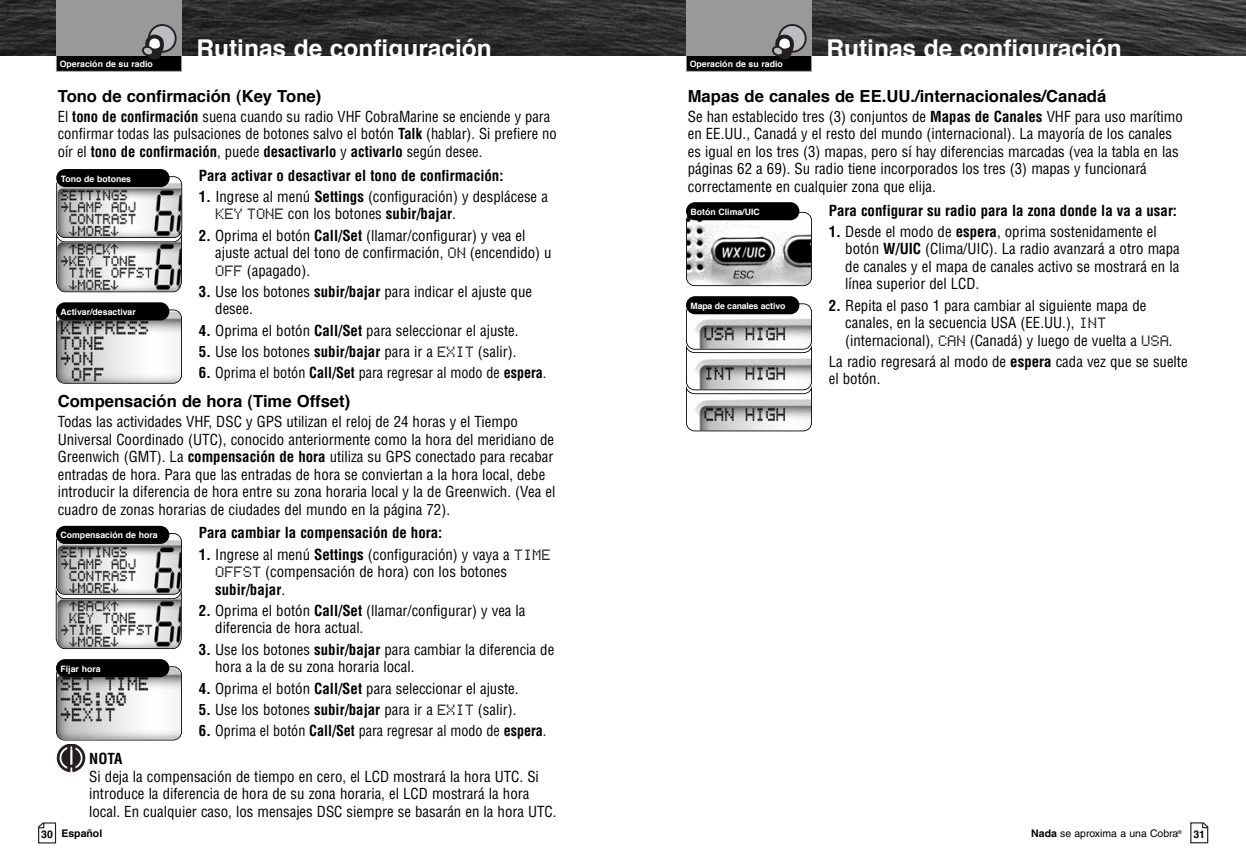
<style>
.page{position:relative;width:1246px;height:868px;background:#fff}
.page>*{position:absolute;margin:0;border:0;box-sizing:border-box;transform-origin:0 0}
.t1{font:700 24.5px "Helvetica";color:#fff}
.t2{font:700 16.62px "Helvetica";color:#000}
.t3{font:condensed 14.88px/17.5px "Helvetica";color:#000}
.t4{font:700 condensed 14.88px "Helvetica";color:#000}
.t5{font:condensed 14.88px "Helvetica";color:#000;scale:.95 1}
.t6{font:10.5px "Helvetica LT Std";color:#000}
.t7{font:700 10.5px "Helvetica";color:#000}
.t8{font:700 8.75px "Helvetica";color:#fff}
.s1{font-weight:700}
.s2{font-family:"Bubbledot ICG Fine Positive";font-stretch:normal;font-size:16.62px}
</style>
<div class="page">
<svg style="left:38px;top:822px;width:19px;height:21px"></svg>
<img style="left:623px;top:0;width:623px;height:56px">
<svg style="left:1190px;top:822px;width:18px;height:21px"></svg>
<div style="left:687px;top:55px;width:124px;height:16px;background:#000"></div>
<div style="left:686px;top:54px;width:126px;height:18px;border:1px solid #999"></div>
<div style="left:686px;top:0;width:126px;height:56px;background:#999"></div>
<div style="left:779px;top:25px;width:27px;height:27px;background:#bcbdc0;border-radius:50%"></div>
<div style="left:778px;top:24px;width:29px;height:29px;border:2px solid #231f20;border-radius:50%"></div>
<svg style="left:772px;top:35px;width:22px;height:24px"></svg>
<img style="left:687px;top:213px;width:124px;height:72px;border-radius:8px">
<div style="left:686px;top:212px;width:126px;height:74px;border:2px solid #000;border-radius:9px"></div>
<div style="left:686px;top:202px;width:113px;height:18px;background:#000;border-radius:9px"></div>
<img style="left:687px;top:304px;width:124px;height:45px;border-radius:8px">
<div style="left:686px;top:303px;width:126px;height:47px;border:2px solid #000;border-radius:9px"></div>
<div style="left:686px;top:296px;width:113px;height:18px;background:#000;border-radius:9px"></div>
<svg style="left:686px;top:343px;width:126px;height:88px"></svg>
<svg style="left:0;top:0;width:623px;height:56px;background:#2a2a2a"></svg>
<div style="left:57px;top:55px;width:124px;height:16px;background:#000"></div>
<div style="left:56px;top:54px;width:126px;height:18px;border:1px solid #999"></div>
<div style="left:56px;top:0;width:126px;height:56px;background:#999"></div>
<div style="left:149px;top:25px;width:27px;height:27px;background:#bcbdc0;border-radius:50%"></div>
<div style="left:148px;top:24px;width:29px;height:29px;border:2px solid #231f20;border-radius:50%"></div>
<svg style="left:142px;top:35px;width:22px;height:24px"></svg>
<img style="left:57px;top:310px;width:124px;height:73px;border-radius:8px">
<div style="left:56px;top:309px;width:126px;height:75px;border:2px solid #000;border-radius:9px"></div>
<div style="left:56px;top:302px;width:113px;height:18px;background:#000;border-radius:9px"></div>
<img style="left:57px;top:667px;width:124px;height:73px;border-radius:8px">
<div style="left:56px;top:666px;width:126px;height:75px;border:2px solid #000;border-radius:9px"></div>
<div style="left:56px;top:659px;width:113px;height:18px;background:#000;border-radius:9px"></div>
<svg style="left:56px;top:744px;width:30px;height:29px"></svg>
<img style="left:57px;top:534px;width:124px;height:60px;border-radius:8px">
<div style="left:56px;top:533px;width:126px;height:62px;border:2px solid #000;border-radius:9px"></div>
<div style="left:56px;top:526px;width:113px;height:18px;background:#000;border-radius:9px"></div>
<svg style="left:56px;top:587px;width:126px;height:62px"></svg>
<img style="left:57px;top:177px;width:124px;height:60px;border-radius:8px">
<div style="left:56px;top:176px;width:126px;height:62px;border:2px solid #000;border-radius:9px"></div>
<div style="left:56px;top:169px;width:114px;height:18px;background:#000;border-radius:9px"></div>
<svg style="left:56px;top:230px;width:126px;height:62px"></svg>
<h1 class="t1" style="left:196px;top:39px;width:297px">Rutinas de configuración</h1>
<p class="t2" style="left:58px;top:89px;width:265px">Tono de confirmación (Key Tone)</p>
<p class="t3" style="left:58px;top:108px;width:501px">El <span class="s1">tono de confirmación</span> suena cuando su radio VHF CobraMarine se enciende y para confirmar todas las pulsaciones de botones salvo el botón <span class="s1">Talk</span> (hablar). Si prefiere no oír el <span class="s1">tono de confirmación</span>, puede <span class="s1">desactivarlo</span> y <span class="s1">activarlo</span> según desee.</p>
<p class="t4" style="left:199px;top:167px;width:306px">Para activar o desactivar el tono de confirmación:</p>
<p class="t3" style="left:215px;top:188px;width:334px;text-indent:-16px"><span class="s1">1.</span> Ingrese al menú <span class="s1">Settings</span> (configuración) y desplácese a<br><span class="s2">KEY TONE</span> con los botones <span class="s1">subir/bajar</span>.</p>
<p class="t3" style="left:215px;top:227px;width:338px;text-indent:-16px"><span class="s1">2.</span> Oprima el botón <span class="s1">Call/Set</span> (llamar/configurar) y vea el ajuste actual del tono de confirmación, <span class="s2">ON</span> (encendido) u<br><span class="s2">OFF</span> (apagado).</p>
<p class="t3" style="left:215px;top:283px;width:318px;text-indent:-16px"><span class="s1">3.</span> Use los botones <span class="s1">subir/bajar</span> para indicar el ajuste que desee.</p>
<p class="t3" style="left:199px;top:322px;width:321px"><span class="s1">4.</span> Oprima el botón <span class="s1">Call/Set</span> para seleccionar el ajuste.</p>
<p class="t3" style="left:199px;top:343px;width:319px"><span class="s1">5.</span> Use los botones <span class="s1">subir/bajar</span> para ir a <span class="s2">EXIT</span> (salir).</p>
<p class="t5" style="left:199px;top:364px;width:367px"><span class="s1">6.</span> Oprima el botón <span class="s1">Call/Set</span> para regresar al modo de <span class="s1">espera</span>.</p>
<p class="t2" style="left:58px;top:394px;width:294px">Compensación de hora (Time Offset)</p>
<p class="t3" style="left:58px;top:413px;width:499px">Todas las actividades VHF, DSC y GPS utilizan el reloj de 24 horas y el Tiempo Universal Coordinado (UTC), conocido anteriormente como la hora del meridiano de Greenwich (GMT). La <span class="s1">compensación de hora</span> utiliza su GPS conectado para recabar entradas de hora. Para que las entradas de hora se conviertan a la hora local, debe introducir la diferencia de hora entre su zona horaria local y la de Greenwich. (Vea el cuadro de zonas horarias de ciudades del mundo en la página 72).</p>
<p class="t4" style="left:199px;top:525px;width:245px">Para cambiar la compensación de hora:</p>
<p class="t3" style="left:215px;top:546px;width:337px;text-indent:-16px"><span class="s1">1.</span> Ingrese al menú <span class="s1">Settings</span> (configuración) y vaya a <span class="s2">TIME<br>OFFST</span> (compensación de hora) con los botones <span class="s1">subir/bajar</span>.</p>
<p class="t3" style="left:215px;top:602px;width:312px;text-indent:-16px"><span class="s1">2.</span> Oprima el botón <span class="s1">Call/Set</span> (llamar/configurar) y vea la diferencia de hora actual.</p>
<p class="t3" style="left:215px;top:641px;width:341px;text-indent:-16px"><span class="s1">3.</span> Use los botones <span class="s1">subir/bajar</span> para cambiar la diferencia de hora a la de su zona horaria local.</p>
<p class="t3" style="left:199px;top:680px;width:321px"><span class="s1">4.</span> Oprima el botón <span class="s1">Call/Set</span> para seleccionar el ajuste.</p>
<p class="t3" style="left:199px;top:701px;width:319px"><span class="s1">5.</span> Use los botones <span class="s1">subir/bajar</span> para ir a <span class="s2">EXIT</span> (salir).</p>
<p class="t5" style="left:199px;top:722px;width:367px"><span class="s1">6.</span> Oprima el botón <span class="s1">Call/Set</span> para regresar al modo de <span class="s1">espera</span>.</p>
<p class="t4" style="left:89px;top:751px;width:35px">NOTA</p>
<p class="t3" style="left:89px;top:768px;width:469px">Si deja la compensación de tiempo en cero, el LCD mostrará la hora UTC. Si introduce la diferencia de hora de su zona horaria, el LCD mostrará la hora local. En cualquier caso, los mensajes DSC siempre se basarán en la hora UTC.</p>
<p class="t8" style="left:60px;top:60px;width:95px">Operación de su radio</p>
<p class="t8" style="left:61px;top:175px;width:72px">Tono de botones</p>
<p class="t8" style="left:61px;top:308px;width:77px">Activar/desactivar</p>
<p class="t8" style="left:61px;top:532px;width:99px">Compensación de hora</p>
<p class="t8" style="left:61px;top:665px;width:42px">Fijar hora</p>
<p class="t7" style="left:41px;top:829px;width:62px">30 Español</p>
<p class="t8" style="left:690px;top:60px;width:95px">Operación de su radio</p>
<h1 class="t1" style="left:826px;top:39px;width:297px">Rutinas de configuración</h1>
<p class="t2" style="left:688px;top:89px;width:420px">Mapas de canales de EE.UU./internacionales/Canadá</p>
<p class="t3" style="left:688px;top:108px;width:497px">Se han establecido tres (3) conjuntos de <span class="s1">Mapas de Canales</span> VHF para uso marítimo en EE.UU., Canadá y el resto del mundo (internacional). La mayoría de los canales es igual en los tres (3) mapas, pero sí hay diferencias marcadas (vea la tabla en las páginas 62 a 69). Su radio tiene incorporados los tres (3) mapas y funcionará correctamente en cualquier zona que elija.</p>
<p class="t4" style="left:829px;top:202px;width:350px">Para configurar su radio para la zona donde la va a usar:</p>
<p class="t3" style="left:845px;top:223px;width:336px;text-indent:-16px"><span class="s1">1.</span> Desde el modo de <span class="s1">espera</span>, oprima sostenidamente el botón <span class="s1">W/UIC</span> (Clima/UIC). La radio avanzará a otro mapa de canales y el mapa de canales activo se mostrará en la línea superior del LCD.</p>
<p class="t3" style="left:845px;top:297px;width:329px;text-indent:-16px"><span class="s1">2.</span> Repita el paso 1 para cambiar al siguiente mapa de canales, en la secuencia USA (EE.UU.), <span class="s2">INT </span>(internacional), <span class="s2">CAN</span> (Canadá) y luego de vuelta a <span class="s2">USA</span>.</p>
<p class="t3" style="left:829px;top:353px;width:360px">La radio regresará al modo de <span class="s1">espera</span> cada vez que se suelte el botón.</p>
<p class="t8" style="left:691px;top:208px;width:71px">Botón Clima/UIC</p>
<p class="t8" style="left:691px;top:302px;width:96px">Mapa de canales activo</p>
<p class="t6" style="left:1031px;top:830px;width:152px"><span class="s1">Nada</span> se aproxima a una Cobra<sup>®</sup></p>
<p class="t7" style="left:1193px;top:830px;width:13px">31</p>
</div>
